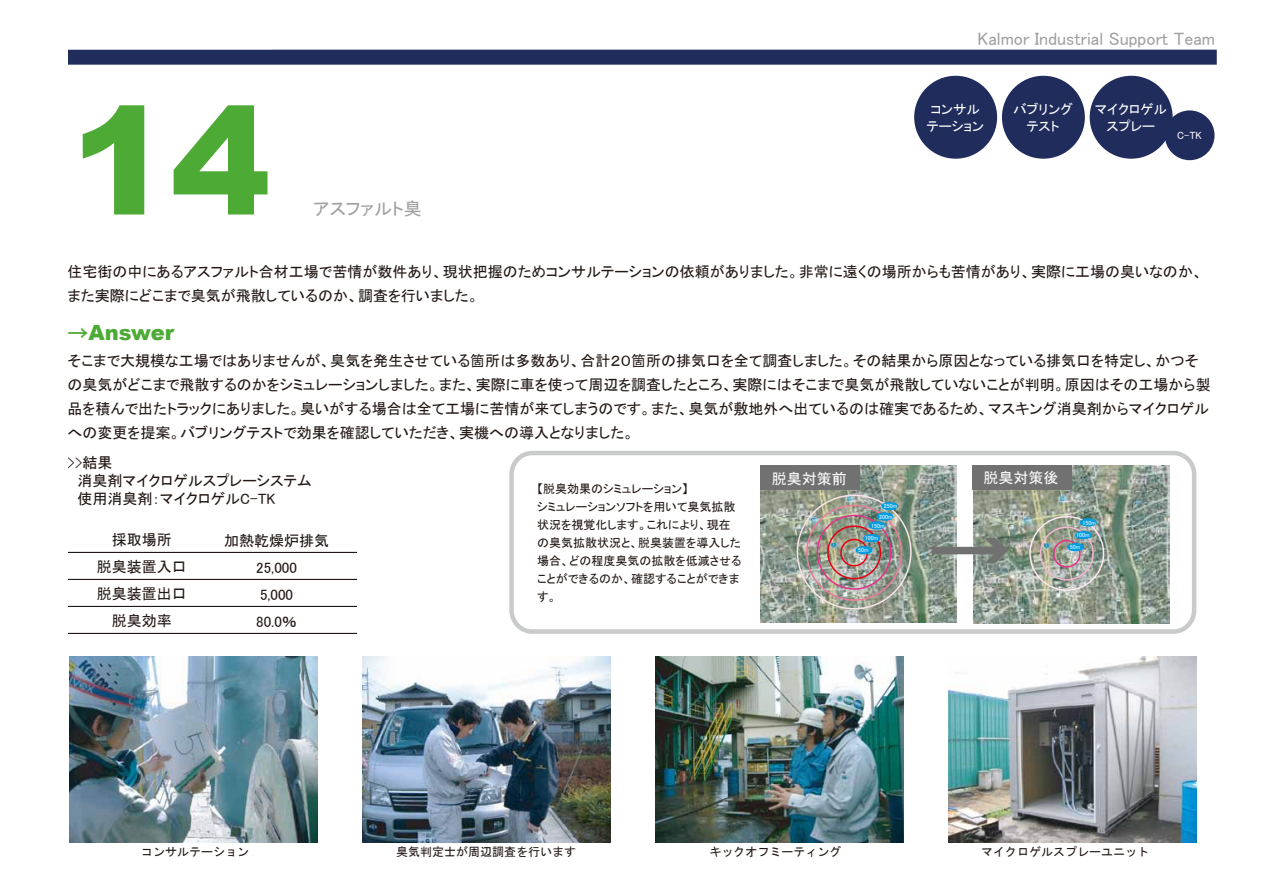
<style>
.page{position:relative;width:1263px;height:893px;background:#fff}
.page>*{position:absolute;margin:0;border:0;box-sizing:border-box;transform-origin:0 0}
.t1{font:900 150px "Arial";color:#4daa35}
.t2{font:900 21px "Arial";color:#4daa35}
.t3{font:18px "MS P Gothic";color:#9fa0a0}
.t4{font:15px/27px "MS P Gothic";color:#221815}
.t5{font:15px "MS Gothic";color:#fff}
.t6{font:13.5px/16.5px "MS P Gothic";color:#fff;text-align:center}
.t7{font:12px/18px "MS P Gothic";color:#221815}
.t8{font:12px "MS Gothic";color:#221815}
.t9{font:10.5px "MS P Gothic";color:#fff}
.t10{font:6px/8.9px "MS P Gothic";color:#fff}
.s1{font-family:"Koz Go Pr 6 N";font-weight:500}
</style>
<div class="page">
<div style="left:51px;top:50px;width:1166px;height:15px;background:#1f2c5c"></div>
<div style="left:1090px;top:76px;width:82px;height:83px;background:#1f2c5c;border-radius:50%"></div>
<div style="left:1165px;top:110px;width:49px;height:50px;background:#1f2c5c;border-radius:50%"></div>
<hr style="left:68px;top:552px;width:289px;height:1px;background:#221815">
<hr style="left:68px;top:579px;width:289px;height:1px;background:#221815">
<hr style="left:68px;top:606px;width:289px;height:1px;background:#221815">
<hr style="left:68px;top:633px;width:289px;height:1px;background:#221815">
<div style="left:914px;top:76px;width:83px;height:83px;background:#1f2c5c;border-radius:50%"></div>
<div style="left:1002px;top:76px;width:83px;height:83px;background:#1f2c5c;border-radius:50%"></div>
<img style="left:761px;top:465px;width:195px;height:157px">
<img style="left:974px;top:466px;width:195px;height:157px">
<div style="left:806px;top:505px;width:96px;height:96px;border:2px solid #eb7c9c;border-radius:50%"></div>
<div style="left:817px;top:515px;width:75px;height:75px;border:2px solid #e6328c;border-radius:50%"></div>
<div style="left:827px;top:525px;width:54px;height:54px;border:2px solid #e60012;border-radius:50%"></div>
<div style="left:840px;top:539px;width:28px;height:27px;border:2px solid #e60012;border-radius:50%"></div>
<div style="left:797px;top:495px;width:114px;height:114px;border:2px solid #fae4e9;border-radius:50%"></div>
<div style="left:1029px;top:516px;width:75px;height:75px;border:2px solid #fce9f1;border-radius:50%"></div>
<div style="left:1040px;top:527px;width:54px;height:54px;border:2px solid #f3b7d0;border-radius:50%"></div>
<div style="left:1053px;top:540px;width:28px;height:28px;border:2px solid #e6318b;border-radius:50%"></div>
<div style="left:856px;top:547px;width:16px;height:7px;background:#009ce1;border-radius:50%"></div>
<div style="left:856px;top:546px;width:16px;height:8px;border:2px solid #009ce1;border-radius:50%"></div>
<div style="left:864px;top:535px;width:16px;height:7px;background:#009ce1;border-radius:50%"></div>
<div style="left:863px;top:534px;width:17px;height:8px;border:2px solid #009ce1;border-radius:50%"></div>
<div style="left:877px;top:513px;width:16px;height:7px;background:#009ce1;border-radius:50%"></div>
<div style="left:876px;top:512px;width:17px;height:9px;border:2px solid #009ce1;border-radius:50%"></div>
<div style="left:869px;top:522px;width:15px;height:7px;background:#009ce1;border-radius:50%"></div>
<div style="left:868px;top:521px;width:17px;height:9px;border:2px solid #009ce1;border-radius:50%"></div>
<div style="left:882px;top:503px;width:15px;height:6px;background:#009ce1;border-radius:50%"></div>
<div style="left:881px;top:502px;width:17px;height:8px;border:2px solid #009ce1;border-radius:50%"></div>
<div style="left:1068px;top:544px;width:15px;height:7px;background:#009ce1;border-radius:50%"></div>
<div style="left:1067px;top:543px;width:17px;height:8px;border:2px solid #009ce1;border-radius:50%"></div>
<div style="left:1076px;top:532px;width:15px;height:7px;background:#009ce1;border-radius:50%"></div>
<div style="left:1075px;top:531px;width:17px;height:8px;border:2px solid #009ce1;border-radius:50%"></div>
<div style="left:1081px;top:519px;width:15px;height:7px;background:#009ce1;border-radius:50%"></div>
<div style="left:1080px;top:518px;width:17px;height:9px;border:2px solid #009ce1;border-radius:50%"></div>
<div style="left:509px;top:451px;width:687px;height:183px;border:4px solid #c9caca;border-radius:21px"></div>
<div style="left:932px;top:547px;width:67px;height:7px;background:#727171"></div>
<svg style="left:985px;top:538px;width:23px;height:25px"></svg>
<div style="left:2px;top:0;width:66px;height:891px;background:#fff"></div>
<img style="left:949px;top:657px;width:247px;height:185px">
<img style="left:656px;top:657px;width:247px;height:185px">
<img style="left:363px;top:657px;width:247px;height:185px">
<img style="left:70px;top:657px;width:247px;height:185px">
<div style="left:761px;top:465px;width:99px;height:24px;background:#727171"></div>
<div style="left:973px;top:465px;width:99px;height:24px;background:#727171"></div>
<h1 class="t1" style="left:71px;top:52px;width:202px">14</h1>
<p class="t3" style="left:314px;top:200px;width:110px">アスファルト臭</p>
<p class="t3" style="left:978px;top:30px;width:239px">Kalmor Industrial Support Team</p>
<p class="t6" style="left:927px;top:101px;width:59px;text-align:left">コンサルテーション</p>
<p class="t6" style="left:1013px;top:101px;width:61px">バブリングテスト</p>
<p class="t6" style="left:1095px;top:101px;width:74px">マイクロゲルスプレー</p>
<p class="t9" style="left:1177px;top:130px;width:26px">C-TK</p>
<p class="t4" style="left:68px;top:259px;width:1137px;line-height:24px">住宅街の中にあるアスファルト合材工場で苦情が数件あり、現状把握のためコンサルテーションの依頼がありました。非常に遠くの場所からも苦情があり、実際に工場の臭いなのか、また実際にどこまで臭気が飛散しているのか、調査を行いました。</p>
<h2 class="t2" style="left:68px;top:317px;width:108px"><span class="s1">→</span>Answer</h2>
<p class="t4" style="left:68px;top:348px;width:1145px;line-height:24px">そこまで大規模な工場ではありませんが、臭気を発生させている箇所は多数あり、合計２０箇所の排気口を全て調査しました。その結果から原因となっている排気口を特定し、かつその臭気がどこまで飛散するのかをシミュレーションしました。また、実際に車を使って周辺を調査したところ、実際にはそこまで臭気が飛散していないことが判明。原因はその工場から製品を積んで出たトラックにありました。臭いがする場合は全て工場に苦情が来てしまうのです。また、臭気が敷地外へ出ているのは確実であるため、マスキング消臭剤からマイクロゲルへの変更を提案。バブリングテストで効果を確認していただき、実機への導入となりました。</p>
<p class="t4" style="left:68px;top:454px;width:246px;line-height:18px">&gt;&gt;結果<br>　消臭剤マイクロゲルスプレーシステム　使用消臭剤：マイクロゲルC-TK</p>
<p class="t5" style="left:772px;top:471px;width:76px">脱臭対策前</p>
<p class="t5" style="left:983px;top:470px;width:76px">脱臭対策後</p>
<p class="t7" style="left:537px;top:480px;width:206px">【脱臭効果のシミュレーション】<br>シミュレーションソフトを用いて臭気拡散状況を視覚化します。これにより、現在の臭気拡散状況と、脱臭装置を導入した場合、どの程度臭気の拡散を低減させることができるのか、確認することができます。</p>
<p class="t10" style="left:884px;top:502px;width:15px">250m</p>
<p class="t10" style="left:871px;top:512px;width:23px;text-indent:8px">200m<br>150m</p>
<p class="t10" style="left:1082px;top:518px;width:15px">150m</p>
<p class="t4" style="left:97px;top:526px;width:91px;text-align:center">採取場所<br>脱臭装置入口脱臭装置出口脱臭効率</p>
<p class="t4" style="left:224px;top:527px;width:106px;text-align:center">加熱乾燥炉排気<br>25,000<br>5,000<br>80.0％</p>
<p class="t10" style="left:1076px;top:531px;width:15px">100m</p>
<p class="t10" style="left:865px;top:534px;width:15px">100m</p>
<p class="t10" style="left:1070px;top:543px;width:12px">50m</p>
<p class="t10" style="left:858px;top:546px;width:12px">50m</p>
<p class="t8" style="left:141px;top:846px;width:109px">コンサルテーション</p>
<p class="t8" style="left:396px;top:846px;width:181px">臭気判定士が周辺調査を行います</p>
<p class="t8" style="left:710px;top:846px;width:134px">キックオフミーティング</p>
<p class="t8" style="left:981px;top:846px;width:169px">マイクロゲルスプレーユニット</p>
</div>
